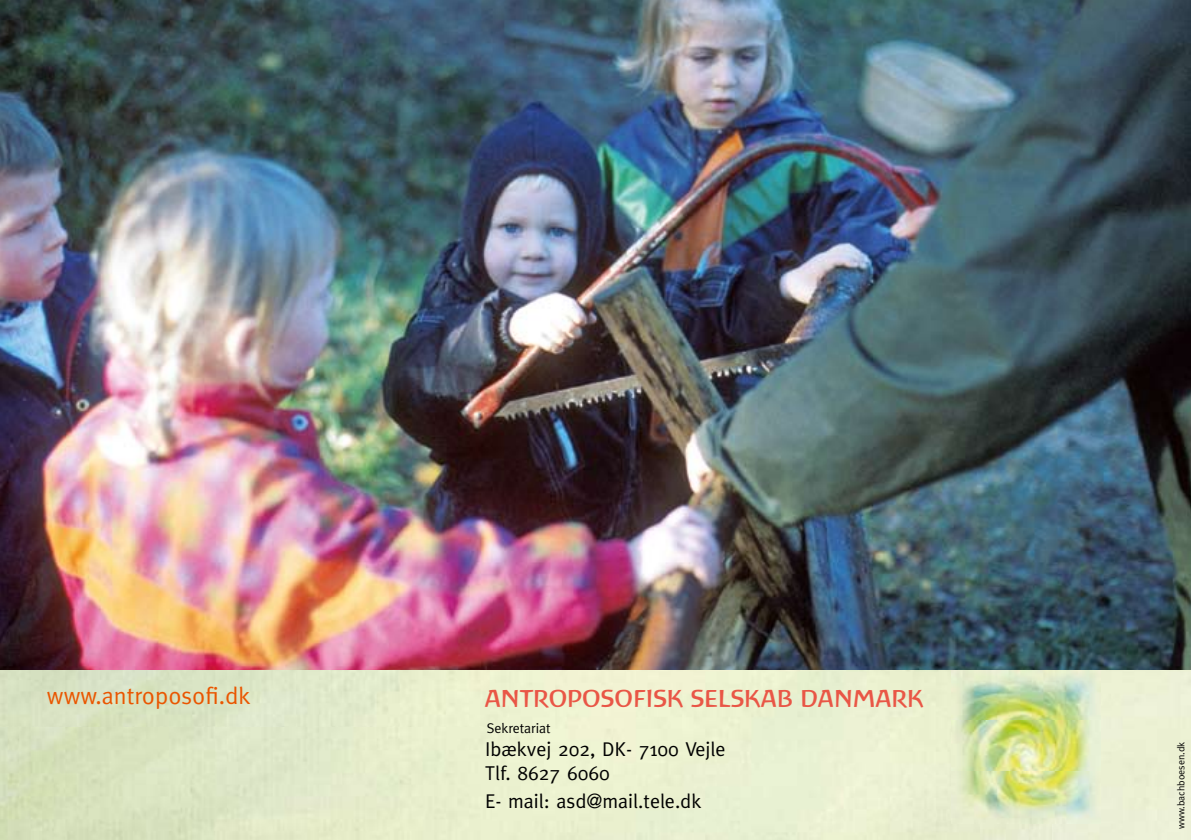
<style>
.page{position:relative;width:1191px;height:840px;background:#fff}
.page>*{position:absolute;margin:0;border:0;box-sizing:border-box;transform-origin:0 0}
.t1{font:24px "Atlantis";color:#e95646}
.t2{font:24px "Meta";color:#ea5600}
.t3{font:20px/24px "Meta";color:#000}
.t4{font:14px "Meta";color:#000}
.t5{font:10px "Meta";color:#000}
</style>
<div class="page">
<img style="left:0;top:669px;width:491px;height:57px">
<img style="left:951px;top:669px;width:149px;height:153px">
<img style="left:0;top:0;width:1191px;height:669px">
<p class="t2" style="left:47px;top:681px;width:205px">www.antroposofi.dk</p>
<p class="t1" style="left:485px;top:683px;width:440px">ANTROPOSOFISK SELSKAB DANMARK</p>
<p class="t3" style="left:485px;top:736px;width:242px">Ibækvej 202, DK- 7100 Vejle<br>Tlf. 8627 6060</p>
<p class="t3" style="left:485px;top:788px;width:218px">E- mail: asd@mail.tele.dk</p>
<p class="t4" style="left:487px;top:719px;width:65px">Sekretariat</p>
<p class="t5" style="left:1175px;top:828px;width:89px;rotate:-90deg">www.bachboesen.dk</p>
</div>
